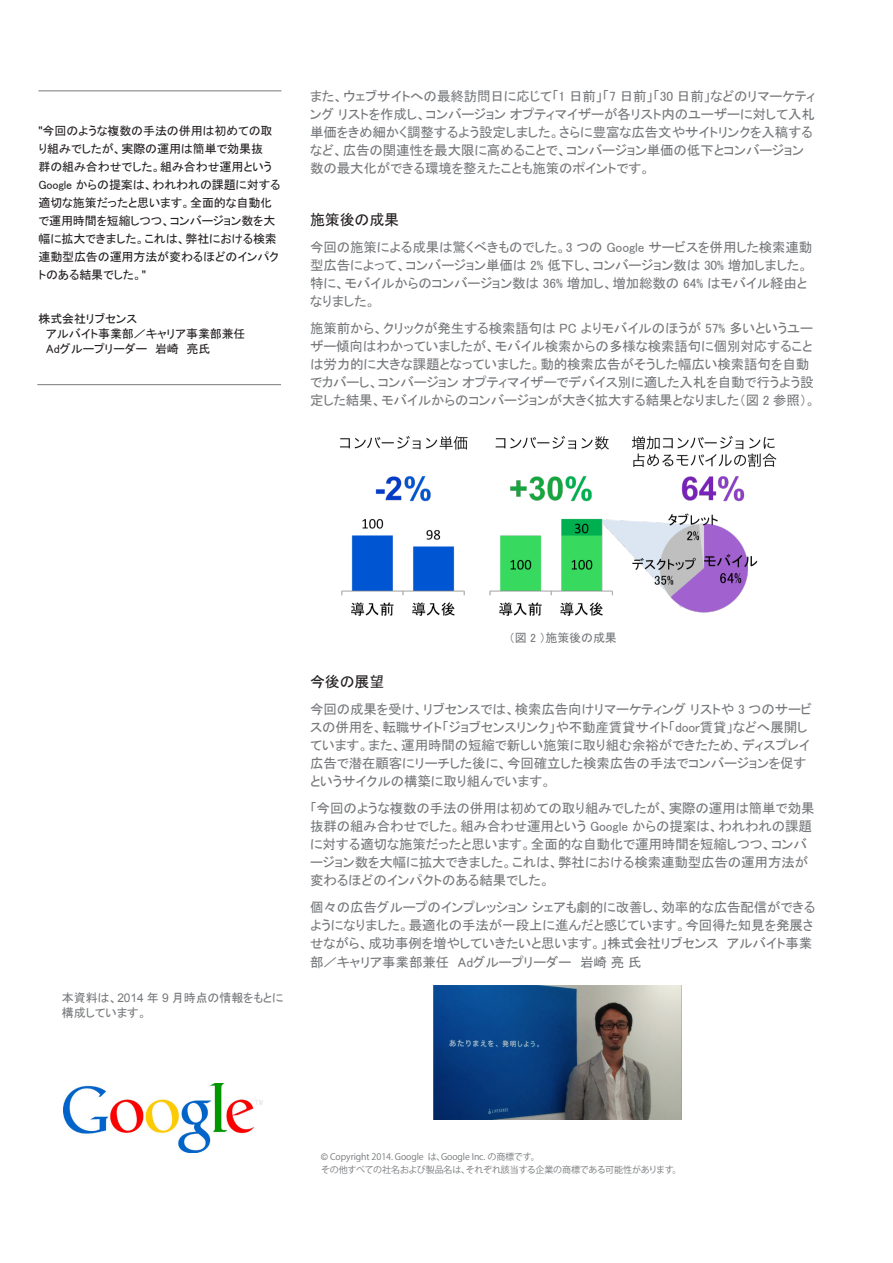
<style>
.page{position:relative;width:893px;height:1263px;background:#fff}
.page>*{position:absolute;margin:0;border:0;box-sizing:border-box;transform-origin:0 0}
.Body_Text{font:15px "MS P Gothic";letter-spacing:-.01em;color:#231f20}
.Body_Text-2{font:13.5px/18px "MS P Gothic";letter-spacing:-.01em;color:#76787b}
.Body_Text_Table{font:12px/18px "MS P Gothic";letter-spacing:-.01em;color:#231f20}
.Body_Text_Table-2{font:12px/15px "MS P Gothic";letter-spacing:-.01em;color:#76787b}
.Body_Text-3{font:12px "MS P Gothic";letter-spacing:-.01em;color:#76787b}
.End_Footer__copyrigh{font:9px "Koz Go Pr 6 N";letter-spacing:-.01em;color:#76787b}
.s1{font-family:"Arial"}
</style>
<div class="page">
<img style="left:340px;top:435px;width:437px;height:181px">
<img style="left:63px;top:1083px;width:200px;height:70px">
<hr style="left:38px;top:91px;width:243px;height:1px;background:#76787b">
<hr style="left:37px;top:384px;width:244px;height:1px;background:#76787b">
<img style="left:433px;top:985px;width:248px;height:134px">
<p class="Body_Text_Table" style="left:38px;top:122px;width:244px"><span class="s1">"</span>今回のような複数の手法の併用は初めての取り組みでしたが、実際の運用は簡単で効果抜<br>群の組み合わせでした。組み合わせ運用という<br>Google からの提案は、われわれの課題に対する適切な施策だったと思います。全面的な自動化で運用時間を短縮しつつ、コンバージョン数を大幅に拡大できました。これは、弊社における検索連動型広告の運用方法が変わるほどのインパクトのある結果でした。<span class="s1">"</span></p>
<p class="Body_Text_Table" style="left:38px;top:326px;width:232px;line-height:15px">　アルバイト事業部／キャリア事業部兼任　　　　Adグループリーダー　岩崎　亮氏</p>
<p class="Body_Text-2" style="left:310px;top:87px;width:507px">また、ウェブサイトへの最終訪問日に応じて「1 日前」「7 日前」「30 日前」などのリマーケティング リストを作成し、コンバージョン オプティマイザーが各リスト内のユーザーに対して入札単価をきめ細かく調整するよう設定しました。さらに豊富な広告文やサイトリンクを入稿するなど、広告の関連性を最大限に高めることで、コンバージョン単価の低下とコンバージョン数の最大化ができる環境を整えたことも施策のポイントです。</p>
<p class="Body_Text" style="left:310px;top:212px;width:91px">施策後の成果</p>
<p class="Body_Text-2" style="left:310px;top:238px;width:504px">今回の施策による成果は驚くべきものでした。3 つの Google サービスを併用した検索連動型広告によって、コンバージョン単価は 2% 低下し、コンバージョン数は 30% 増加しました。特に、モバイルからのコンバージョン数は 36% 増加し、増加総数の 64% はモバイル経由となりました。</p>
<p class="Body_Text-2" style="left:310px;top:319px;width:507px">施策前から、クリックが発生する検索語句は PC よりモバイルのほうが 57% 多いというユーザー傾向はわかっていましたが、モバイル検索からの多様な検索語句に個別対応することは労力的に大きな課題となっていました。動的検索広告がそうした幅広い検索語句を自動でカバーし、コンバージョン オプティマイザーでデバイス別に適した入札を自動で行うよう設定した結果、モバイルからのコンバージョンが大きく拡大する結果となりました（図 2 参照）。</p>
<p class="Body_Text_Table-2" style="left:62px;top:991px;width:223px">本資料は、<span class="s1">2014</span> 年 <span class="s1">9</span> 月時点の情報をもとに構成しています。</p>
<p class="Body_Text-3" style="left:509px;top:632px;width:109px">（図 2 ）施策後の成果</p>
<p class="Body_Text" style="left:310px;top:674px;width:76px">今後の展望</p>
<p class="Body_Text-2" style="left:310px;top:700px;width:504px">今回の成果を受け、リブセンスでは、検索広告向けリマーケティング リストや 3 つのサービスの併用を、転職サイト「ジョブセンスリンク」や不動産賃貸サイト「door賃貸」などへ展開しています。また、運用時間の短縮で新しい施策に取り組む余裕ができたため、ディスプレイ広告で潜在顧客にリーチした後に、今回確立した検索広告の手法でコンバージョンを促すというサイクルの構築に取り組んでいます。</p>
<p class="Body_Text-2" style="left:310px;top:799px;width:506px">「今回のような複数の手法の併用は初めての取り組みでしたが、実際の運用は簡単で効果抜群の組み合わせでした。組み合わせ運用という Google からの提案は、われわれの課題に対する適切な施策だったと思います。全面的な自動化で運用時間を短縮しつつ、コンバージョン数を大幅に拡大できました。これは、弊社における検索連動型広告の運用方法が変わるほどのインパクトのある結果でした。</p>
<p class="Body_Text-2" style="left:310px;top:898px;width:507px">個々の広告グループのインプレッション シェアも劇的に改善し、効率的な広告配信ができるようになりました。最適化の手法が一段上に進んだと感じています。今回得た知見を発展させながら、成功事例を増やしていきたいと思います。」株式会社リブセンス　アルバイト事業部／キャリア事業部兼任　Adグループリーダー　岩崎 亮 氏</p>
<p class="End_Footer__copyrigh" style="left:321px;top:1151px;width:220px"><span class="s1">©</span> Copyright 2014. Google は、Google Inc. の商標です。</p>
<p class="End_Footer__copyrigh" style="left:321px;top:1165px;width:362px">その他すべての社名および製品名は、それぞれ該当する企業の商標である可能性があります。</p>
</div>
